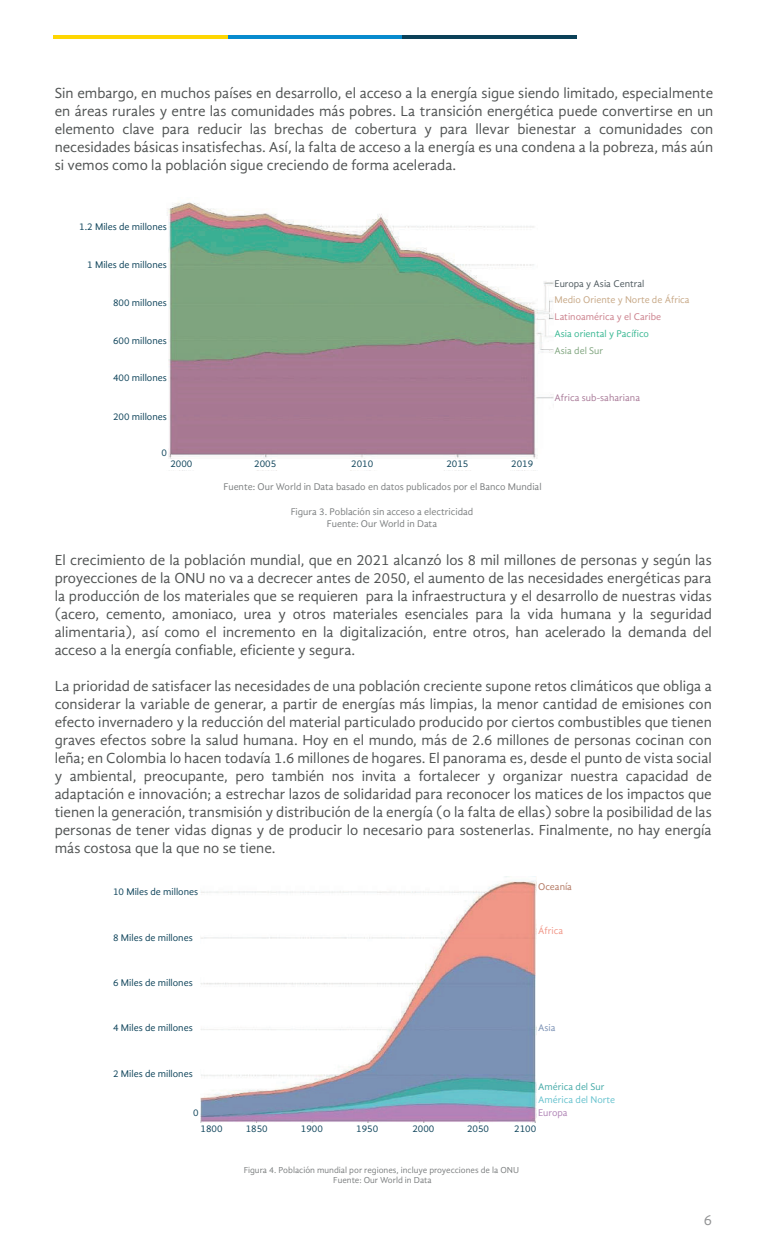
<style>
.page{position:relative;width:765px;height:1260px;background:#fff}
.page>*{position:absolute;margin:0;border:0;box-sizing:border-box;transform-origin:0 0}
.t1{font:15px/18px "Gandhi Sans";color:#4f5252;text-align:justify}
.t2{font:15px "Gandhi Sans";color:#919293}
.t3{font:10px "Gandhi Sans";color:#0b4158}
.t4{font:10px/12px "Gandhi Sans";color:#7b7e7f;text-align:center}
.t5{font:10px "Gandhi Sans";color:#c7a886}
.t6{font:10px "Gandhi Sans";color:#cb808c}
.t7{font:10px "Gandhi Sans";color:#38b792}
.t8{font:10px "Gandhi Sans";color:#a87997}
.t9{font:10px "Gandhi Sans";color:#4e595e}
.t10{font:10px "Gandhi Sans";color:#66c2ce}
.t11{font:10px "Gandhi Sans";color:#46aaa8}
.t12{font:10px "Gandhi Sans";color:#80a57f}
.t13{font:10px "Gandhi Sans";color:#b27660}
.t14{font:10px "Gandhi Sans";color:#f19687}
.t15{font:10px "Gandhi Sans";color:#b084b6}
.t16{font:10px "Gandhi Sans";color:#7b91b4}
.t17{font:8.88px/10.8px "Gandhi Sans";color:#7b7e7f;text-align:center}
</style>
<div class="page">
<hr style="left:53px;top:35px;width:175px;height:4px;background:#fed602">
<hr style="left:228px;top:35px;width:175px;height:4px;background:#078bce">
<hr style="left:403px;top:35px;width:174px;height:4px;background:#0b4158">
<img style="left:200px;top:880px;width:337px;height:243px">
<img style="left:167px;top:202px;width:387px;height:269px">
<div style="left:75px;top:216px;width:93px;height:251px;background:#fff"></div>
<div style="left:140px;top:460px;width:400px;height:10px;background:#fff"></div>
<p class="t1" style="left:55px;top:84px;width:660px">Sin embargo, en muchos países en desarrollo, el acceso a la energía sigue siendo limitado, especialmente en áreas rurales y entre las comunidades más pobres. La transición energética puede convertirse en un elemento clave para reducir las brechas de cobertura y para llevar bienestar a comunidades con necesidades básicas insatisfechas. Así, la falta de acceso a la energía es una condena a la pobreza, más aún si vemos como la población sigue creciendo de forma acelerada.</p>
<p class="t3" style="left:79px;top:221px;width:89px">1.2 Miles de millones</p>
<p class="t3" style="left:87px;top:259px;width:81px">1 Miles de millones</p>
<p class="t3" style="left:113px;top:297px;width:55px">800 millones</p>
<p class="t3" style="left:113px;top:335px;width:55px">600 millones</p>
<p class="t3" style="left:113px;top:372px;width:55px">400 millones</p>
<p class="t3" style="left:113px;top:410px;width:55px">200 millones</p>
<p class="t3" style="left:161px;top:447px;width:7px">0</p>
<p class="t3" style="left:170px;top:458px;width:23px">2000</p>
<p class="t3" style="left:254px;top:458px;width:23px">2005</p>
<p class="t3" style="left:351px;top:458px;width:24px">2010</p>
<p class="t3" style="left:446px;top:458px;width:24px">2015</p>
<p class="t3" style="left:511px;top:458px;width:24px">2019</p>
<p class="t4" style="left:223px;top:481px;width:320px">Fuente: Our World in Data basado en datos publicados por el Banco Mundial</p>
<p class="t4" style="left:291px;top:506px;width:184px">Figura 3. Población sin acceso a electricidad<br>Fuente: Our World in Data</p>
<p class="t9" style="left:555px;top:278px;width:92px">Europa y Asia Central</p>
<p class="t5" style="left:555px;top:294px;width:137px">Medio Oriente y Norte de África</p>
<p class="t6" style="left:555px;top:311px;width:108px">Latinoamérica y el Caribe</p>
<p class="t7" style="left:555px;top:328px;width:96px">Asia oriental y Pacífico</p>
<p class="t12" style="left:555px;top:345px;width:50px">Asia del Sur</p>
<p class="t8" style="left:555px;top:392px;width:87px">Africa sub-sahariana</p>
<p class="t1" style="left:55px;top:551px;width:659px">El crecimiento de la población mundial, que en 2021 alcanzó los 8 mil millones de personas y según las proyecciones de la ONU no va a decrecer antes de 2050, el aumento de las necesidades energéticas para la producción de los materiales que se requieren para la infraestructura y el desarrollo de nuestras vidas (acero, cemento, amoniaco, urea y otros materiales esenciales para la vida humana y la seguridad alimentaria), así como el incremento en la digitalización, entre otros, han acelerado la demanda del acceso a la energía confiable, eficiente y segura.</p>
<p class="t1" style="left:55px;top:677px;width:659px">La prioridad de satisfacer las necesidades de una población creciente supone retos climáticos que obliga a considerar la variable de generar, a partir de energías más limpias, la menor cantidad de emisiones con efecto invernadero y la reducción del material particulado producido por ciertos combustibles que tienen graves efectos sobre la salud humana. Hoy en el mundo, más de 2.6 millones de personas cocinan con leña; en Colombia lo hacen todavía 1.6 millones de hogares. El panorama es, desde el punto de vista social y ambiental, preocupante, pero también nos invita a fortalecer y organizar nuestra capacidad de adaptación e innovación; a estrechar lazos de solidaridad para reconocer los matices de los impactos que tienen la generación, transmisión y distribución de la energía (o la falta de ellas) sobre la posibilidad de las personas de tener vidas dignas y de producir lo necesario para sostenerlas. Finalmente, no hay energía más costosa que la que no se tiene.</p>
<p class="t3" style="left:113px;top:886px;width:87px">10 Miles de millones</p>
<p class="t3" style="left:113px;top:931px;width:81px">8 Miles de millones</p>
<p class="t3" style="left:113px;top:977px;width:81px">6 Miles de millones</p>
<p class="t3" style="left:113px;top:1022px;width:81px">4 Miles de millones</p>
<p class="t3" style="left:113px;top:1068px;width:81px">2 Miles de millones</p>
<p class="t3" style="left:193px;top:1107px;width:7px">0</p>
<p class="t13" style="left:538px;top:881px;width:35px">Oceanía</p>
<p class="t14" style="left:538px;top:925px;width:27px">África</p>
<p class="t16" style="left:538px;top:1022px;width:19px">Asia</p>
<p class="t11" style="left:538px;top:1081px;width:68px">América del Sur</p>
<p class="t10" style="left:538px;top:1094px;width:79px">América del Norte</p>
<p class="t15" style="left:538px;top:1107px;width:31px">Europa</p>
<p class="t3" style="left:201px;top:1123px;width:23px">1800</p>
<p class="t3" style="left:246px;top:1123px;width:23px">1850</p>
<p class="t3" style="left:301px;top:1123px;width:24px">1900</p>
<p class="t3" style="left:356px;top:1123px;width:24px">1950</p>
<p class="t3" style="left:412px;top:1123px;width:24px">2000</p>
<p class="t3" style="left:467px;top:1123px;width:24px">2050</p>
<p class="t3" style="left:514px;top:1123px;width:24px">2100</p>
<p class="t17" style="left:244px;top:1164px;width:277px">Figura 4. Población mundial por regiones, incluye proyecciones de la ONU<br>Fuente: Our World in Data</p>
<p class="t2" style="left:704px;top:1211px;width:10px">6</p>
</div>
